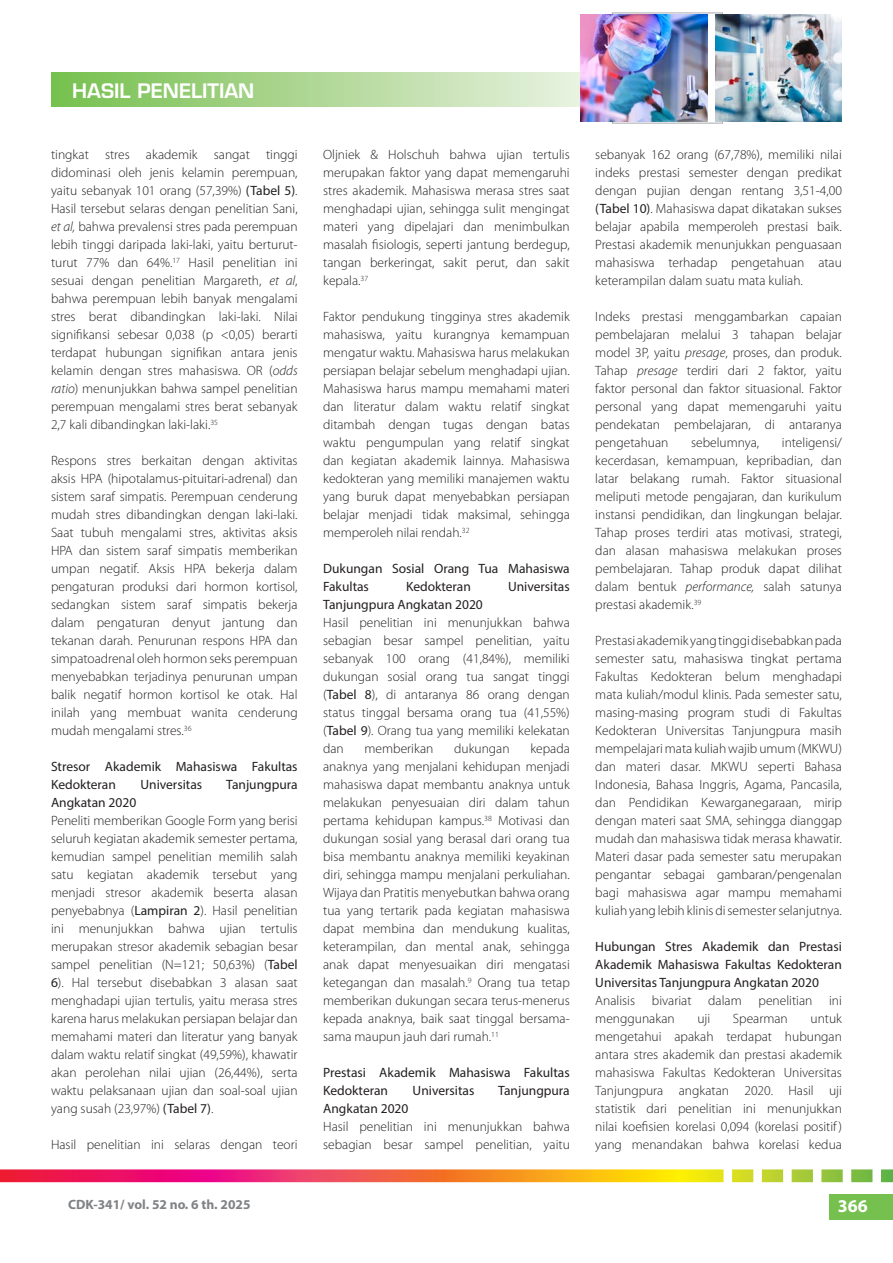
<style>
.page{position:relative;width:893px;height:1263px;background:#fff}
.page>*{position:absolute;margin:0;border:0;box-sizing:border-box;transform-origin:0 0}
.t1{font:600 19.5px "Eurostile LT Std";color:#fff}
.t2{font:700 18px "Myriad Pro";color:#fff}
.t3{font:300 13.5px/18px "Myriad Pro";color:#231f20;text-align:justify}
.t4{font:13.5px/18px "Myriad Pro";color:#231f20}
.t5{font:700 13.5px "Myriad Pro";color:#808285}
.s1{font-weight:400}
.s2{font-style:italic}
</style>
<div class="page">
<div style="left:829px;top:1194px;width:64px;height:26px;background:#75c04e"></div>
<svg style="left:0;top:1169px;width:893px;height:13px;background:#e87c50"></svg>
<svg style="left:51px;top:72px;width:530px;height:35px;background:#afd896"></svg>
<div style="left:612px;top:13px;width:111px;height:110px;border:1px solid #a8a9ad"></div>
<img style="left:716px;top:14px;width:126px;height:107px">
<img style="left:581px;top:14px;width:126px;height:107px">
<h1 class="t1" style="left:72px;top:79px;width:184px">HASIL PENELITIAN</h1>
<p class="t3" style="left:51px;top:146px;width:248px">tingkat stres akademik sangat tinggi didominasi oleh jenis kelamin perempuan, yaitu sebanyak 101 orang (57,39%) <span class="s1">(Tabel 5)</span>.<br>Hasil tersebut selaras dengan penelitian Sani, <span class="s2">et al,</span> bahwa prevalensi stres pada perempuan lebih tinggi daripada laki-laki, yaitu berturut&shy;turut 77% dan 64%.<sup>17</sup> Hasil penelitian ini sesuai dengan penelitian Margareth, <span class="s2">et al</span>, bahwa perempuan lebih banyak mengalami stres berat dibandingkan laki-laki. Nilai signifikansi sebesar 0,038 (p &lt;0,05) berarti terdapat hubungan signifikan antara jenis kelamin dengan stres mahasiswa. OR (<span class="s2">odds ratio</span>) menunjukkan bahwa sampel penelitian perempuan mengalami stres berat sebanyak 2,7 kali dibandingkan laki-laki.<sup>35</sup></p>
<p class="t3" style="left:51px;top:452px;width:248px">Respons stres berkaitan dengan aktivitas aksis HPA (hipotalamus-pituitari-adrenal) dan sistem saraf simpatis. Perempuan cenderung mudah stres dibandingkan dengan laki-laki.<br>Saat tubuh mengalami stres, aktivitas aksis HPA dan sistem saraf simpatis memberikan umpan negatif. Aksis HPA bekerja dalam pengaturan produksi dari hormon kortisol, sedangkan sistem saraf simpatis bekerja dalam pengaturan denyut jantung dan tekanan darah. Penurunan respons HPA dan simpatoadrenal oleh hormon seks perempuan menyebabkan terjadinya penurunan umpan balik negatif hormon kortisol ke otak. Hal inilah yang membuat wanita cenderung mudah mengalami stres.<sup>36</sup></p>
<p class="t4" style="left:51px;top:757px;width:248px">Stresor Akademik Mahasiswa Fakultas<br>Kedokteran</p>
<p class="t4" style="left:140px;top:775px;width:63px">Universitas</p>
<p class="t4" style="left:226px;top:775px;width:73px">Tanjungpura</p>
<p class="t4" style="left:51px;top:793px;width:87px">Angkatan 2020</p>
<p class="t3" style="left:51px;top:812px;width:248px">Peneliti memberikan Google Form yang berisi seluruh kegiatan akademik semester pertama, kemudian sampel penelitian memilih salah satu kegiatan akademik tersebut yang menjadi stresor akademik beserta alasan penyebabnya (<span class="s1">Lampiran 2</span>). Hasil penelitian ini menunjukkan bahwa ujian tertulis merupakan stresor akademik sebagian besar sampel penelitian (N=121; 50,63%) (<span class="s1">Tabel 6</span>). Hal tersebut disebabkan 3 alasan saat menghadapi ujian tertulis, yaitu merasa stres karena harus melakukan persiapan belajar dan memahami materi dan literatur yang banyak dalam waktu relatif singkat (49,59%), khawatir akan perolehan nilai ujian (26,44%), serta waktu pelaksanaan ujian dan soal-soal ujian yang susah (23,97%) <span class="s1">(Tabel 7)</span>.</p>
<p class="t3" style="left:51px;top:1136px;width:248px">Hasil penelitian ini selaras dengan teori</p>
<p class="t3" style="left:323px;top:146px;width:248px">Oljniek &amp; Holschuh bahwa ujian tertulis merupakan faktor yang dapat memengaruhi stres akademik. Mahasiswa merasa stres saat menghadapi ujian, sehingga sulit mengingat materi yang dipelajari dan menimbulkan masalah fisiologis, seperti jantung berdegup, tangan berkeringat, sakit perut, dan sakit kepala.<sup>37</sup></p>
<p class="t3" style="left:323px;top:308px;width:248px">Faktor pendukung tingginya stres akademik mahasiswa, yaitu kurangnya kemampuan mengatur waktu. Mahasiswa harus melakukan persiapan belajar sebelum menghadapi ujian.<br>Mahasiswa harus mampu memahami materi dan literatur dalam waktu relatif singkat ditambah dengan tugas dengan batas waktu pengumpulan yang relatif singkat dan kegiatan akademik lainnya. Mahasiswa kedokteran yang memiliki manajemen waktu yang buruk dapat menyebabkan persiapan belajar menjadi tidak maksimal, sehingga memperoleh nilai rendah.<sup>32</sup></p>
<p class="t4" style="left:323px;top:559px;width:248px">Dukungan Sosial Orang Tua Mahasiswa<br>Fakultas</p>
<p class="t4" style="left:406px;top:577px;width:66px">Kedokteran</p>
<p class="t4" style="left:508px;top:577px;width:63px">Universitas</p>
<p class="t4" style="left:323px;top:595px;width:161px">Tanjungpura Angkatan 2020</p>
<p class="t3" style="left:323px;top:614px;width:248px">Hasil penelitian ini menunjukkan bahwa sebagian besar sampel penelitian, yaitu sebanyak 100 orang (41,84%), memiliki dukungan sosial orang tua sangat tinggi (<span class="s1">Tabel 8</span>), di antaranya 86 orang dengan status tinggal bersama orang tua (41,55%) (<span class="s1">Tabel 9</span>). Orang tua yang memiliki kelekatan dan</p>
<p class="t3" style="left:323px;top:740px;width:248px;text-indent:207px">kepada anaknya yang menjalani kehidupan menjadi mahasiswa dapat membantu anaknya untuk melakukan penyesuaian diri dalam tahun pertama kehidupan kampus.<sup>38</sup> Motivasi dan dukungan sosial yang berasal dari orang tua bisa membantu anaknya memiliki keyakinan diri, sehingga mampu menjalani perkuliahan.<br>Wijaya dan Pratitis menyebutkan bahwa orang tua yang tertarik pada kegiatan mahasiswa dapat membina dan mendukung kualitas, keterampilan, dan mental anak, sehingga anak dapat menyesuaikan diri mengatasi ketegangan dan masalah.<sup>9</sup> Orang tua tetap memberikan dukungan secara terus-menerus kepada anaknya, baik saat tinggal bersama&shy;sama maupun jauh dari rumah.<sup>11</sup></p>
<p class="t4" style="left:323px;top:1063px;width:248px">Prestasi Akademik Mahasiswa Fakultas<br>Kedokteran</p>
<p class="t3" style="left:365px;top:740px;width:70px">memberikan</p>
<p class="t3" style="left:454px;top:740px;width:57px">dukungan</p>
<p class="t4" style="left:413px;top:1081px;width:63px">Universitas</p>
<p class="t4" style="left:498px;top:1081px;width:73px">Tanjungpura</p>
<p class="t4" style="left:323px;top:1099px;width:87px">Angkatan 2020</p>
<p class="t3" style="left:323px;top:1118px;width:248px">Hasil penelitian ini menunjukkan bahwa sebagian besar sampel penelitian, yaitu</p>
<p class="t3" style="left:595px;top:146px;width:248px">sebanyak 162 orang (67,78%), memiliki nilai indeks prestasi semester dengan predikat dengan pujian dengan rentang 3,51-4,00 <span class="s1">(Tabel 10)</span>. Mahasiswa dapat dikatakan sukses belajar apabila memperoleh prestasi baik.<br>Prestasi akademik menunjukkan penguasaan mahasiswa terhadap pengetahuan atau keterampilan dalam suatu mata kuliah.</p>
<p class="t3" style="left:595px;top:308px;width:248px">Indeks prestasi menggambarkan capaian pembelajaran melalui 3 tahapan belajar model 3P, yaitu <span class="s2">presage</span>, proses, dan produk.<br>Tahap <span class="s2">presage</span> terdiri dari 2 faktor, yaitu faktor personal dan faktor situasional. Faktor personal yang dapat memengaruhi yaitu pendekatan pembelajaran, di antaranya pengetahuan</p>
<p class="t3" style="left:595px;top:434px;width:248px;text-indent:187px">inteligensi/ kecerdasan, kemampuan, kepribadian, dan latar belakang rumah. Faktor situasional meliputi metode pengajaran, dan kurikulum instansi pendidikan, dan lingkungan belajar.<br>Tahap proses terdiri atas motivasi, strategi, dan alasan mahasiswa melakukan proses pembelajaran. Tahap produk dapat dilihat dalam bentuk <span class="s2">performance,</span> salah satunya prestasi akademik.<sup>39</sup></p>
<p class="t3" style="left:595px;top:632px;width:248px">Prestasi akademik yang tinggi disebabkan pada semester satu, mahasiswa tingkat pertama Fakultas Kedokteran belum menghadapi mata kuliah/modul klinis. Pada semester satu, masing-masing program studi di Fakultas Kedokteran Universitas Tanjungpura masih mempelajari mata kuliah wajib umum (MKWU) dan materi dasar. MKWU seperti Bahasa Indonesia, Bahasa Inggris, Agama, Pancasila, dan Pendidikan Kewarganegaraan, mirip dengan materi saat SMA, sehingga dianggap mudah dan mahasiswa tidak merasa khawatir.<br>Materi dasar pada semester satu merupakan pengantar sebagai gambaran/pengenalan bagi mahasiswa agar mampu memahami kuliah yang lebih klinis di semester selanjutnya.</p>
<p class="t4" style="left:595px;top:937px;width:248px;text-align:justify">Hubungan Stres Akademik dan Prestasi Akademik Mahasiswa Fakultas Kedokteran Universitas Tanjungpura Angkatan 2020</p>
<p class="t3" style="left:595px;top:992px;width:248px">Analisis bivariat dalam penelitian ini menggunakan</p>
<p class="t3" style="left:691px;top:434px;width:70px">sebelumnya,</p>
<p class="t3" style="left:595px;top:1010px;width:248px;text-indent:215px">untuk mengetahui apakah terdapat hubungan antara stres akademik dan prestasi akademik mahasiswa Fakultas Kedokteran Universitas Tanjungpura angkatan 2020. Hasil uji statistik dari penelitian ini menunjukkan nilai koefisien korelasi 0,094 (korelasi positif ) yang menandakan bahwa korelasi kedua</p>
<p class="t3" style="left:697px;top:1010px;width:14px">uji</p>
<p class="t3" style="left:733px;top:1010px;width:56px">Spearman</p>
<p class="t5" style="left:68px;top:1196px;width:184px">CDK-341/ vol. 52 no. 6 th. 2025</p>
<h2 class="t2" style="left:838px;top:1194px;width:31px">366</h2>
</div>
